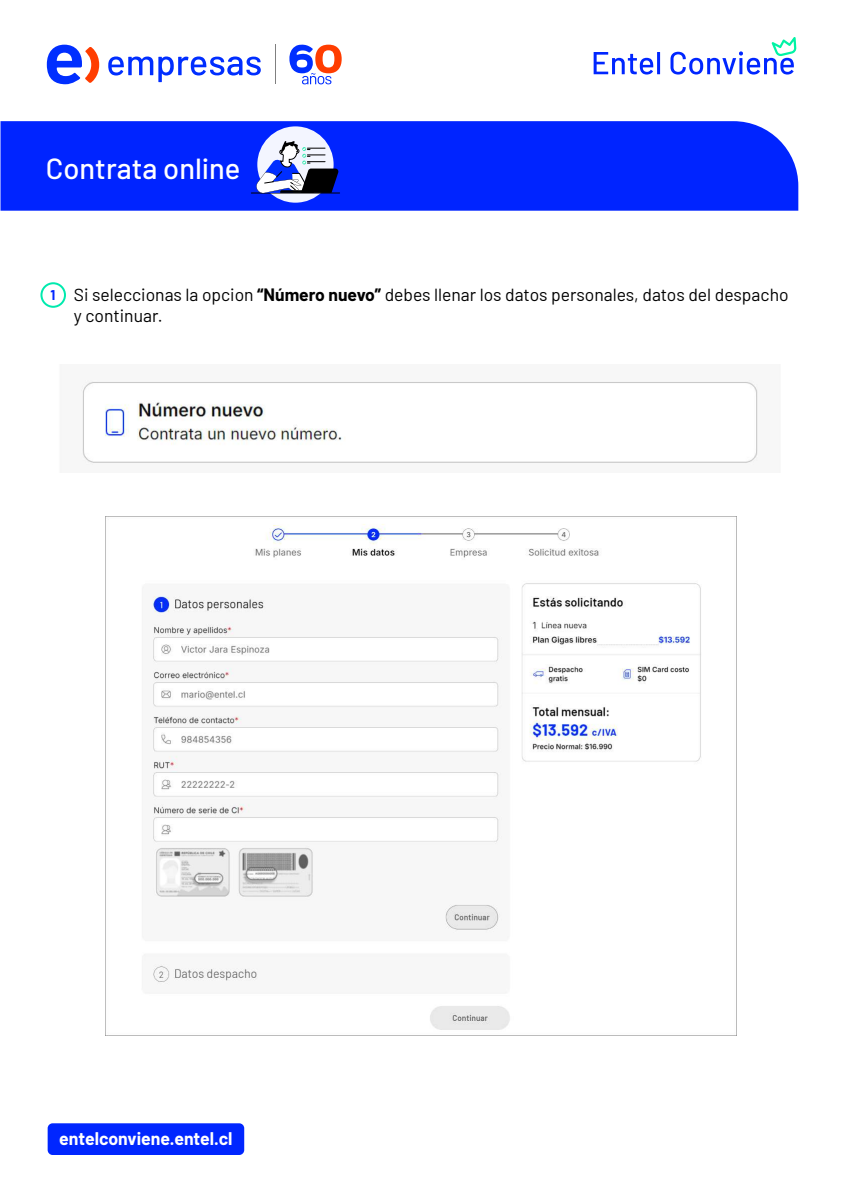
<style>
.page{position:relative;width:842px;height:1192px;background:#fff}
.page>*{position:absolute;margin:0;border:0;box-sizing:border-box;transform-origin:0 0}
.t1{font:500 29px "Barlow";color:#fff}
.t2{font:700 17.85px "Barlow";color:#fff}
.t3{font:17.5px/21px "Barlow";color:#000}
.t4{font:700 13.8px "Barlow";color:#0024ff}
.s1{font-weight:700}
</style>
<div class="page">
<svg style="left:594px;top:52px;width:59px;height:23px"></svg>
<hr style="left:657px;top:52px;width:3px;height:22px;background:#0026ff">
<svg style="left:671px;top:37px;width:125px;height:38px"></svg>
<svg style="left:47px;top:45px;width:52px;height:39px"></svg>
<hr style="left:275px;top:45px;width:1px;height:39px;background:#808080">
<svg style="left:108px;top:56px;width:153px;height:26px"></svg>
<svg style="left:289px;top:45px;width:53px;height:39px"></svg>
<div style="left:0;top:121px;width:798px;height:90px;background:#0024ff"></div>
<div style="left:48px;top:1123px;width:196px;height:32px;background:#0026ff;border-radius:5px"></div>
<div style="left:257px;top:126px;width:77px;height:77px;background:#f3f5ff;border-radius:50%"></div>
<hr style="left:251px;top:193px;width:89px;height:1px;background:#000">
<svg style="left:254px;top:141px;width:85px;height:52px"></svg>
<div style="left:40px;top:282px;width:26px;height:26px;border:2px solid #00eaae;border-radius:50%"></div>
<img style="left:81px;top:380px;width:677px;height:85px">
<img style="left:106px;top:516px;width:630px;height:520px">
<h1 class="t1" style="left:46px;top:147px;width:196px">Contrata online</h1>
<p class="t4" style="left:50px;top:284px;width:6px">1</p>
<p class="t3" style="left:74px;top:283px;width:716px">Si seleccionas la opcion <span class="s1">“Número nuevo”</span> debes llenar los datos personales, datos del despacho y continuar.</p>
<p class="t2" style="left:59px;top:1125px;width:175px">entelconviene.entel.cl</p>
</div>
